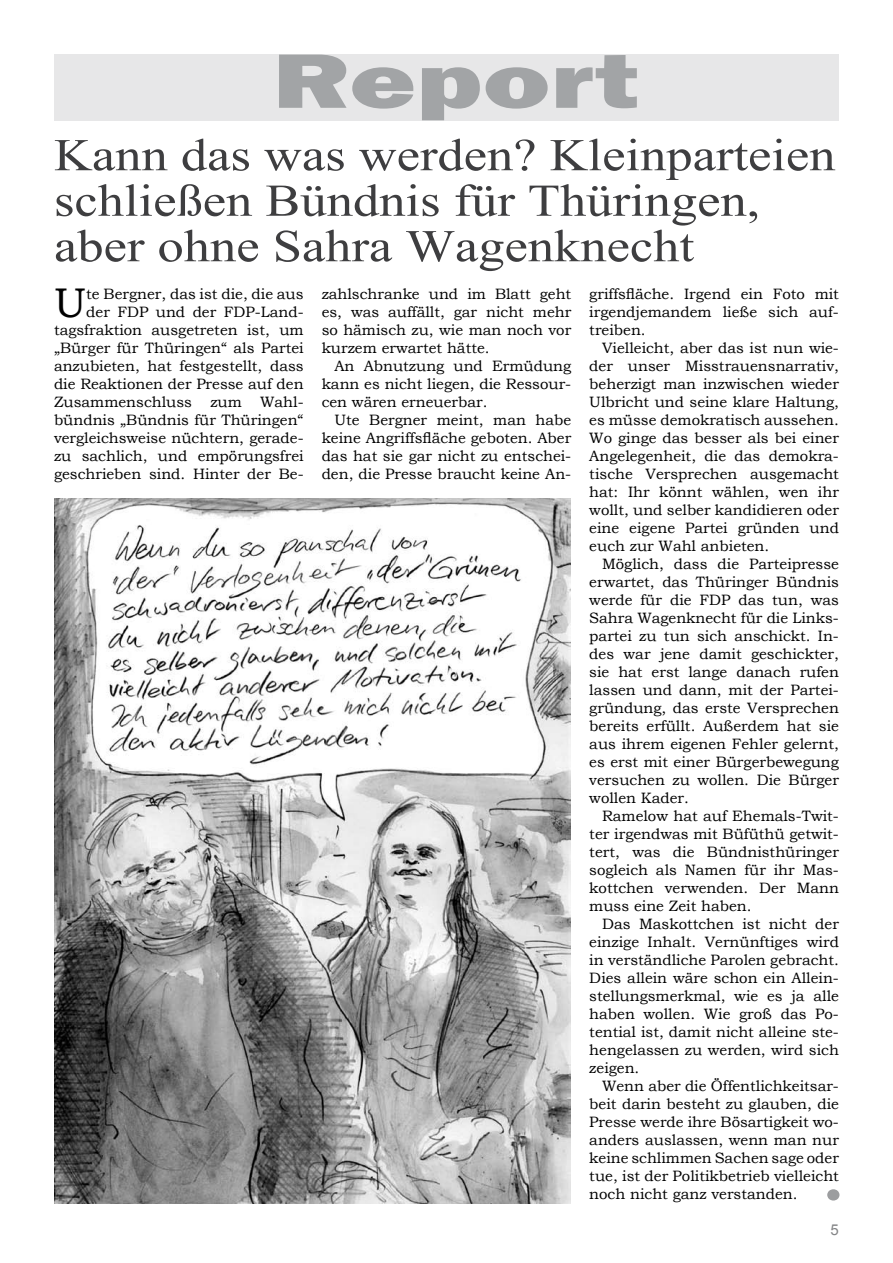
<style>
.page{position:relative;width:893px;height:1263px;background:#fff}
.page>*{position:absolute;margin:0;border:0;box-sizing:border-box;transform-origin:0 0}
.t1{font:800 79.8px "Franklin Gothic";color:#a2a4a6;scale:1.42 1}
.t2{font:700 61.95px "Bookman Old Style";color:#9c9d9f;scale:1.08 1}
.t3{font:45.45px/45.5px "Mongolian Baiti";color:#3e3e40;scale:1.15 1}
.t4{font:41.4px "Bookman Old Style";color:#000}
.t5{font:15px/18px "Bookman Old Style";color:#000;text-align:justify}
.t6{font:15px "Arial";color:#848587}
</style>
<div class="page">
<div style="left:54px;top:54px;width:785px;height:67px;background:#e7e7e8"></div>
<img style="left:54px;top:499px;width:517px;height:705px">
<h1 class="t1" style="left:272px;top:29px;width:259px">Report</h1>
<h3 class="t3" style="left:54px;top:133px;width:681px">Kann das was werden? Kleinparteien schließen Bündnis für Thüringen, aber ohne Sahra Wagenknecht</h3>
<h3 class="t4" style="left:54px;top:276px;width:34px">U</h3>
<p class="t5" style="left:589px;top:285px;width:251px">griffsfläche. Irgend ein Foto mit irgendjemandem ließe sich auf&shy;treiben.</p>
<p class="t5" style="left:589px;top:339px;width:251px;text-indent:13px">Vielleicht, aber das ist nun wie&shy;der unser Misstrauensnarrativ, beherzigt man inzwischen wieder Ulbricht und seine klare Haltung, es müsse demokratisch aussehen.<br>Wo ginge das besser als bei einer Angelegenheit, die das demokra&shy;tische Versprechen ausgemacht hat: Ihr könnt wählen, wen ihr wollt, und selber kandidieren oder eine eigene Partei gründen und euch zur Wahl anbieten.</p>
<p class="t5" style="left:589px;top:555px;width:251px;text-indent:13px">Möglich, dass die Parteipresse erwartet, das Thüringer Bündnis werde für die FDP das tun, was Sahra Wagenknecht für die Links&shy;partei zu tun sich anschickt. In&shy;des war jene damit geschickter, sie hat erst lange danach rufen lassen und dann, mit der Partei&shy;gründung, das erste Versprechen bereits erfüllt. Außerdem hat sie aus ihrem eigenen Fehler gelernt, es erst mit einer Bürgerbewegung versuchen zu wollen. Die Bürger wollen Kader.</p>
<p class="t5" style="left:589px;top:807px;width:251px;text-indent:13px">Ramelow hat auf Ehemals-Twit&shy;ter irgendwas mit Büfüthü getwit&shy;tert, was die Bündnisthüringer sogleich als Namen für ihr Mas&shy;kottchen verwenden. Der Mann muss eine Zeit haben.</p>
<p class="t5" style="left:589px;top:915px;width:251px;text-indent:13px">Das Maskottchen ist nicht der einzige Inhalt. Vernünftiges wird in verständliche Parolen gebracht.<br>Dies allein wäre schon ein Allein&shy;stellungsmerkmal, wie es ja alle haben wollen. Wie groß das Po&shy;tential ist, damit nicht alleine ste&shy;hengelassen zu werden, wird sich zeigen.</p>
<p class="t5" style="left:589px;top:1077px;width:251px;text-indent:13px">Wenn aber die Öffentlichkeitsar&shy;beit darin besteht zu glauben, die Presse werde ihre Bösartigkeit wo&shy;anders auslassen, wenn man nur keine schlimmen Sachen sage oder tue, ist der Politikbetrieb vielleicht noch nicht ganz verstanden.</p>
<p class="t5" style="left:54px;top:285px;width:251px;text-align:right">te Bergner, das ist die, die aus<br>der FDP und der FDP-Land&shy;tagsfraktion ausgetreten ist, um „Bürger für Thüringen“ als Partei anzubieten, hat festgestellt, dass die Reaktionen der Presse auf den<br>Zusammenschluss zum Wahl&shy;bündnis „Bündnis für Thüringen“ vergleichsweise nüchtern, gerade&shy;zu sachlich, und empörungsfrei geschrieben sind. Hinter der Be-</p>
<p class="t5" style="left:322px;top:285px;width:251px">zahlschranke und im Blatt geht es, was auffällt, gar nicht mehr so hämisch zu, wie man noch vor kurzem erwartet hätte.</p>
<p class="t5" style="left:322px;top:357px;width:251px;text-indent:13px">An Abnutzung und Ermüdung kann es nicht liegen, die Ressour&shy;cen wären erneuerbar.</p>
<p class="t5" style="left:322px;top:411px;width:251px;text-indent:13px">Ute Bergner meint, man habe keine Angriffsfläche geboten. Aber das hat sie gar nicht zu entschei&shy;den, die Presse braucht keine An-</p>
<h2 class="t2" style="left:822px;top:1134px;width:23px">.</h2>
<p class="t6" style="left:831px;top:1220px;width:10px">5</p>
</div>
